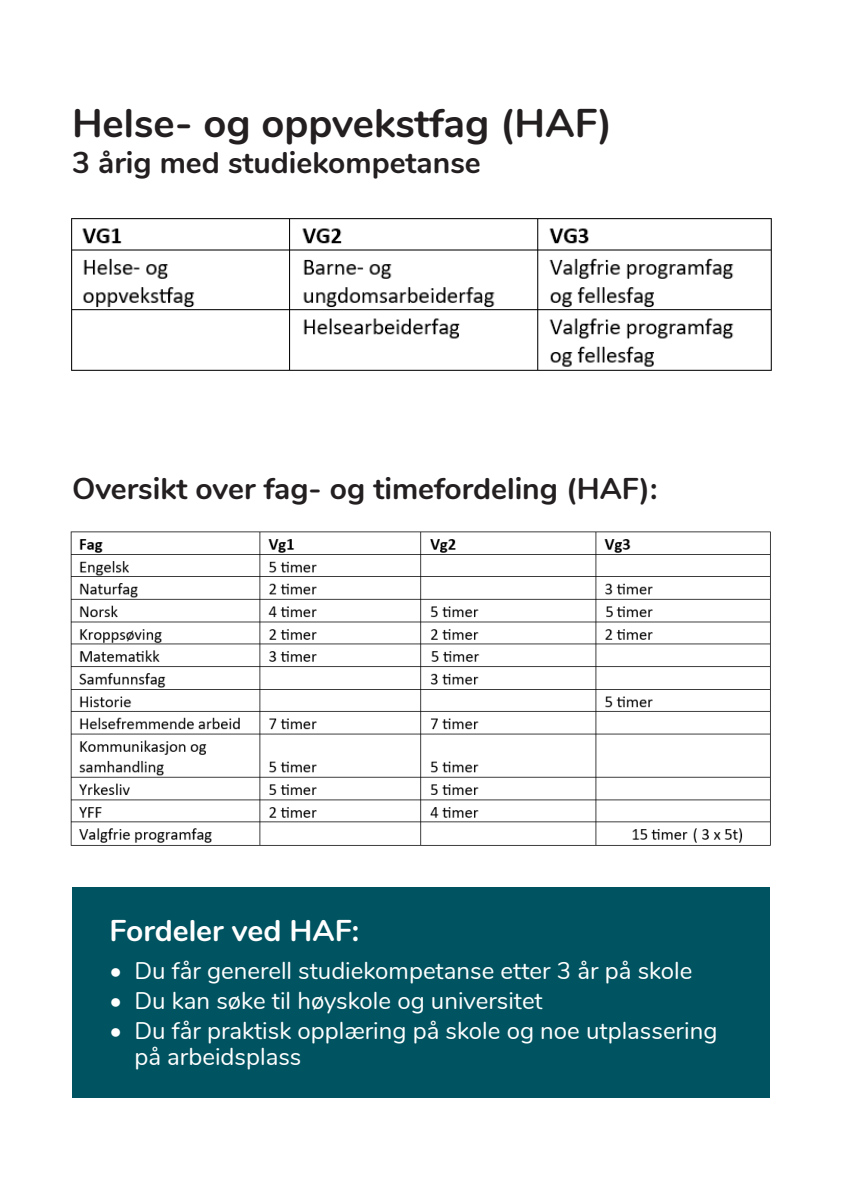
<style>
.page{position:relative;width:842px;height:1191px;background:#fff}
.page>*{position:absolute;margin:0;border:0;box-sizing:border-box;transform-origin:0 0}
.t1{font:700 40px "Nunito";color:#231f20}
.t2{font:700 30px "Nunito";color:#231f20}
.t3{font:700 30px "Nunito";color:#fff}
.t4{font:24px/26px "Nunito";color:#fff}
</style>
<div class="page">
<img style="left:71px;top:218px;width:701px;height:153px">
<img style="left:71px;top:531px;width:700px;height:315px">
<div style="left:72px;top:887px;width:698px;height:211px;background:#005360"></div>
<p class="t1" style="left:72px;top:94px;width:542px">Helse- og oppvekstfag (HAF)</p>
<p class="t2" style="left:72px;top:140px;width:410px">3 årig med studiekompetanse</p>
<p class="t2" style="left:72px;top:466px;width:587px">Oversikt over fag- og timefordeling (HAF):</p>
<p class="t3" style="left:110px;top:908px;width:251px">Fordeler ved HAF:</p>
<p class="t4" style="left:110px;top:956px;width:584px">• Du får generell studiekompetanse etter 3 år på skole</p>
<p class="t4" style="left:110px;top:986px;width:435px">• Du kan søke til høyskole og universitet</p>
<p class="t4" style="left:134px;top:1016px;width:584px;text-indent:-25px">• Du får praktisk opplæring på skole og noe utplassering på arbeidsplass</p>
</div>
